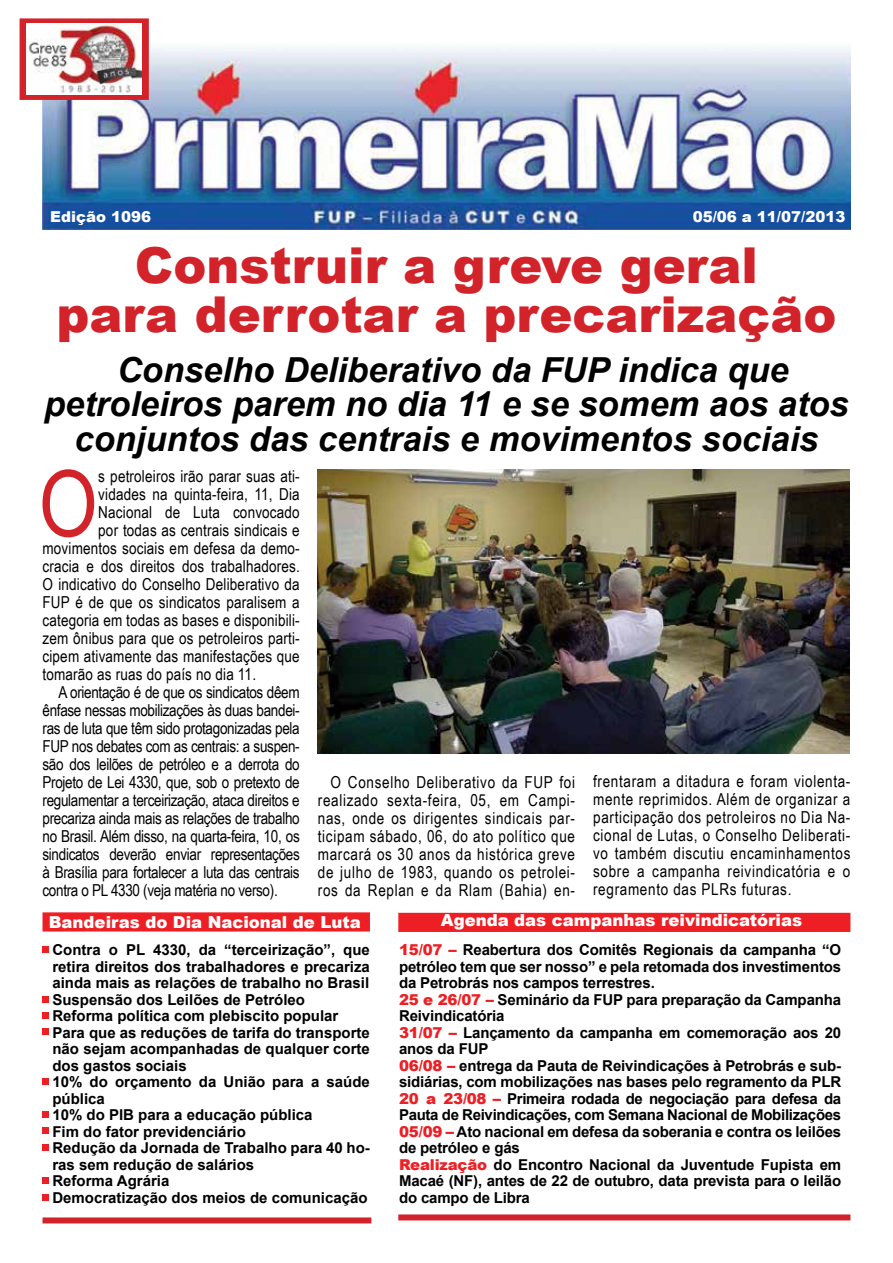
<style>
.page{position:relative;width:893px;height:1263px;background:#fff}
.page>*{position:absolute;margin:0;border:0;box-sizing:border-box;transform-origin:0 0}
.t1{font:91.95px "Arial Narrow";color:#d2232a}
.t2{font:900 49.5px/49.5px "Arial";color:#d2232a;text-align:center}
.t3{font:italic 700 34.5px/34.5px "Arial";color:#000;text-align:center}
.t4{font:16.5px/18px "Arial Narrow";letter-spacing:.01em;color:#000;text-align:justify}
.t5{font:16.5px "Arial Narrow";letter-spacing:-.02em;color:#000}
.t6{font:900 16.5px "Arial";color:#fff}
.t7{font:700 15px/16.5px "Arial";letter-spacing:-.01em;color:#000}
.t8{font:900 15px "Arial";color:#fff}
.s1{font-weight:900;color:#ed1f24}
.s2{color:#ed1f24}
</style>
<div class="page">
<img style="left:43px;top:47px;width:807px;height:183px">
<svg style="left:20px;top:18px;width:129px;height:82px;background:#d43037"></svg>
<div style="left:398px;top:913px;width:452px;height:19px;background:#ed1f24"></div>
<div style="left:43px;top:912px;width:327px;height:19px;background:#ed1f24;border:2px solid #ed1f24"></div>
<div style="left:43px;top:1217px;width:328px;height:6px;background:#d2232a"></div>
<div style="left:43px;top:946px;width:6px;height:7px;background:#ed1f24"></div>
<div style="left:43px;top:996px;width:6px;height:7px;background:#ed1f24"></div>
<div style="left:43px;top:1011px;width:6px;height:7px;background:#ed1f24"></div>
<div style="left:43px;top:1028px;width:6px;height:7px;background:#ed1f24"></div>
<div style="left:43px;top:1127px;width:6px;height:7px;background:#ed1f24"></div>
<div style="left:43px;top:1144px;width:6px;height:7px;background:#ed1f24"></div>
<div style="left:43px;top:1177px;width:6px;height:7px;background:#ed1f24"></div>
<div style="left:43px;top:1194px;width:6px;height:7px;background:#ed1f24"></div>
<div style="left:398px;top:1214px;width:452px;height:6px;background:#d2232a"></div>
<img style="left:318px;top:469px;width:531px;height:284px">
<img style="left:27px;top:23px;width:115px;height:72px">
<div style="left:43px;top:1078px;width:6px;height:7px;background:#ed1f24"></div>
<div style="left:43px;top:1111px;width:6px;height:7px;background:#ed1f24"></div>
<p class="t8" style="left:50px;top:206px;width:102px">Edição 1096</p>
<p class="t8" style="left:693px;top:206px;width:154px">05/06 a 11/07/2013</p>
<h2 class="t2" style="left:56px;top:239px;width:782px">Construir a greve geral<br>para derrotar a precarização</h2>
<h3 class="t3" style="left:44px;top:354px;width:806px">Conselho Deliberativo da FUP indica que petroleiros parem no dia 11 e se somem aos atos conjuntos das centrais e movimentos sociais</h3>
<h1 class="t1" style="left:39px;top:436px;width:60px">O</h1>
<p class="t4" style="left:98px;top:467px;width:203px">s petroleiros irão parar suas ati-</p>
<p class="t4" style="left:98px;top:485px;width:203px">vidades na quinta-feira, 11, Dia</p>
<p class="t4" style="left:98px;top:503px;width:203px">Nacional de Luta convocado</p>
<p class="t4" style="left:98px;top:521px;width:203px">por todas as centrais sindicais e</p>
<p class="t4" style="left:43px;top:539px;width:259px">movimentos sociais em defesa da demo-</p>
<p class="t4" style="left:43px;top:557px;width:259px">cracia e dos direitos dos trabalhadores.</p>
<p class="t4" style="left:43px;top:575px;width:259px">O indicativo do Conselho Deliberativo da</p>
<p class="t4" style="left:43px;top:593px;width:259px">FUP é de que os sindicatos paralisem a</p>
<p class="t4" style="left:43px;top:611px;width:259px">categoria em todas as bases e disponibili-</p>
<p class="t4" style="left:43px;top:629px;width:259px">zem ônibus para que os petroleiros parti-</p>
<p class="t4" style="left:43px;top:647px;width:259px">cipem ativamente das manifestações que</p>
<p class="t4" style="left:43px;top:665px;width:215px">tomarão as ruas do país no dia 11.</p>
<p class="t5" style="left:58px;top:680px;width:243px">A orientação é de que os sindicatos dêem</p>
<p class="t5" style="left:43px;top:698px;width:259px">ênfase nessas mobilizações às duas bandei-</p>
<p class="t5" style="left:43px;top:716px;width:259px">ras de luta que têm sido protagonizadas pela</p>
<p class="t5" style="left:43px;top:734px;width:259px">FUP nos debates com as centrais: a suspen-</p>
<p class="t5" style="left:43px;top:752px;width:259px">são dos leilões de petróleo e a derrota do</p>
<p class="t5" style="left:43px;top:770px;width:259px">Projeto de Lei 4330, que, sob o pretexto de</p>
<p class="t5" style="left:43px;top:788px;width:259px">regulamentar a terceirização, ataca direitos e</p>
<p class="t5" style="left:43px;top:806px;width:259px">precariza ainda mais as relações de trabalho</p>
<p class="t5" style="left:43px;top:824px;width:259px">no Brasil. Além disso, na quarta-feira, 10, os</p>
<p class="t5" style="left:43px;top:842px;width:259px">sindicatos deverão enviar representações</p>
<p class="t5" style="left:43px;top:860px;width:259px">à Brasília para fortalecer a luta das centrais</p>
<p class="t5" style="left:43px;top:878px;width:237px">contra o PL 4330 (veja matéria no verso).</p>
<p class="t4" style="left:318px;top:773px;width:259px;text-indent:13px">O Conselho Deliberativo da FUP foi realizado sexta-feira, 05, em Campi&shy;nas, onde os dirigentes sindicais par&shy;ticipam sábado, 06, do ato político que marcará os 30 anos da histórica greve de julho de 1983, quando os petrolei&shy;ros da Replan e da Rlam (Bahia) en-</p>
<p class="t4" style="left:593px;top:772px;width:259px">frentaram a ditadura e foram violenta&shy;mente reprimidos. Além de organizar a participação dos petroleiros no Dia Na&shy;cional de Lutas, o Conselho Deliberati&shy;vo também discutiu encaminhamentos sobre a campanha reivindicatória e o regramento das PLRs futuras.</p>
<p class="t6" style="left:441px;top:908px;width:363px">Agenda das campanhas reivindicatórias</p>
<p class="t6" style="left:49px;top:910px;width:313px">Bandeiras do Dia Nacional de Luta</p>
<p class="t7" style="left:52px;top:942px;width:319px">Contra o PL 4330, da “terceirização”, que retira direitos dos trabalhadores e precariza ainda mais as relações de trabalho no Brasil Suspensão dos Leilões de Petróleo<br>Reforma política com plebiscito popular Para que as reduções de tarifa do transporte não sejam acompanhadas de qualquer corte dos gastos sociais<br>10% do orçamento da União para a saúde pública<br>10% do PIB para a educação pública<br>Fim do fator previdenciário<br>Redução da Jornada de Trabalho para 40 ho&shy;ras sem redução de salários<br>Reforma Agrária<br>Democratização dos meios de comunicação</p>
<p class="t7" style="left:399px;top:942px;width:444px"><span class="s1">15/07</span> <span class="s2">–</span> Reabertura dos Comitês Regionais da campanha “O petróleo tem que ser nosso” e pela retomada dos investimentos da Petrobrás nos campos terrestres.<br><span class="s1">25 e 26/07</span> <span class="s2">–</span> Seminário da FUP para preparação da Campanha Reivindicatória<br><span class="s1">31/07</span> <span class="s2">–</span> Lançamento da campanha em comemoração aos 20 anos da FUP<br><span class="s1">06/08</span> <span class="s2">–</span> entrega da Pauta de Reivindicações à Petrobrás e sub&shy;sidiárias, com mobilizações nas bases pelo regramento da PLR <span class="s1">20 a 23/08</span> <span class="s2">–</span> Primeira rodada de negociação para defesa da Pauta de Reivindicações, com Semana Nacional de Mobilizações <span class="s1">05/09</span> <span class="s2">–</span> Ato nacional em defesa da soberania e contra os leilões de petróleo e gás<br><span class="s1">Realização</span> do Encontro Nacional da Juventude Fupista em Macaé (NF), antes de 22 de outubro, data prevista para o leilão do campo de Libra</p>
</div>
